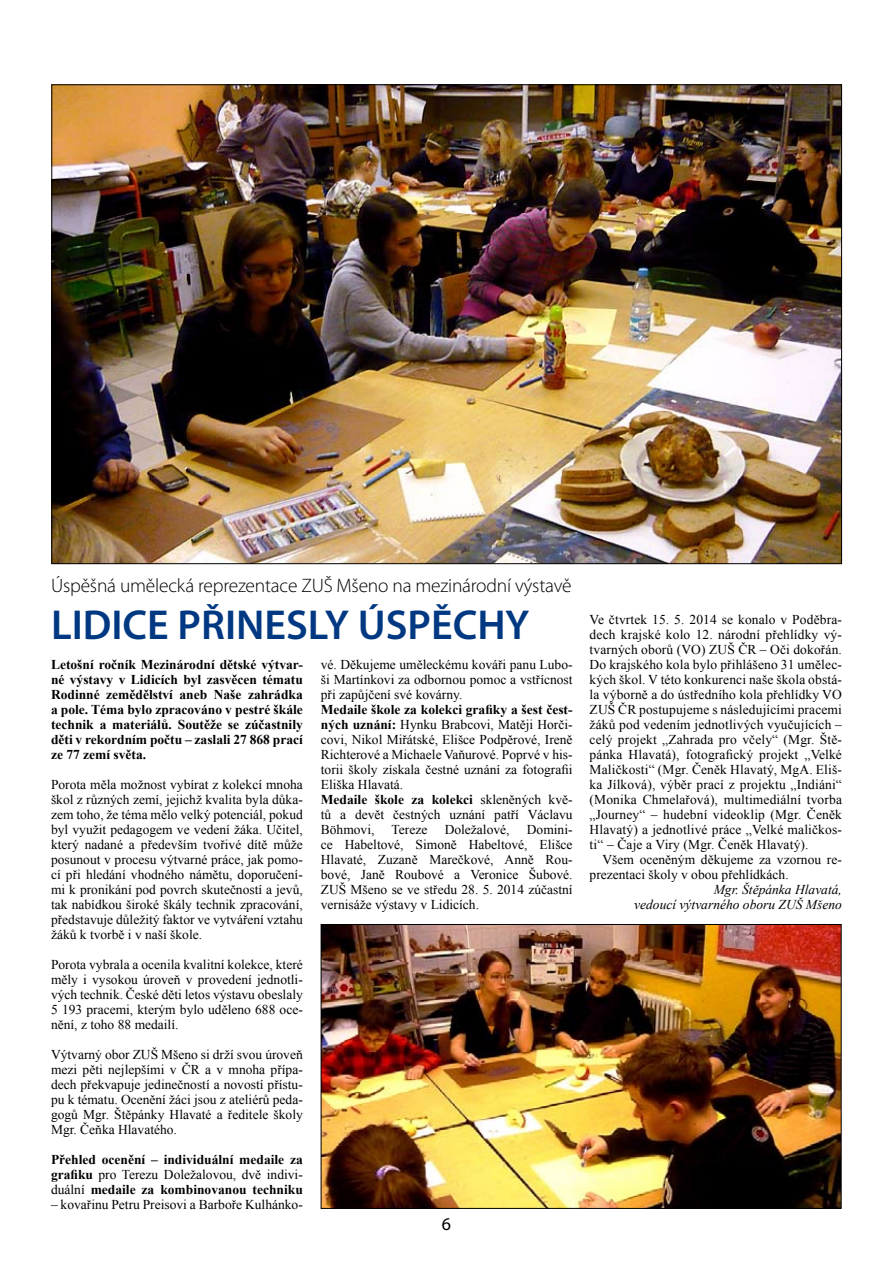
<style>
.page{position:relative;width:893px;height:1263px;background:#fff}
.page>*{position:absolute;margin:0;border:0;box-sizing:border-box;transform-origin:0 0}
.t1{font:600 42px "Myriad Pro";color:#003882}
.t2{font:300 19.5px "Myriad Pro";letter-spacing:-.01em;color:#000}
.t3{font:18px "Myriad Pro";color:#000}
.t4{font:13.5px/15px "Times New Roman";color:#000;text-align:justify}
.t5{font:700 13.5px/15px "Times New Roman";color:#000;text-align:justify}
.t6{font:italic 13.5px/15px "Times New Roman";color:#000;text-align:right}
.s1{font-weight:700}
.s2{font-weight:400}
</style>
<div class="page">
<img style="left:54px;top:87px;width:786px;height:475px">
<img style="left:323px;top:926px;width:516px;height:280px">
<div style="left:321px;top:924px;width:520px;height:284px;border:1px solid #000"></div>
<h2 class="t2" style="left:51px;top:574px;width:522px">Úspěšná umělecká reprezentace ZUŠ Mšeno na mezinárodní výstavě</h2>
<h1 class="t1" style="left:51px;top:598px;width:480px">LIDICE PŘINESLY ÚSPĚCHY</h1>
<p class="t4" style="left:590px;top:612px;width:254px">Ve čtvrtek 15. 5. 2014 se konalo v Poděbra&shy;dech krajské kolo 12. národní přehlídky vý&shy;tvarných oborů (VO) ZUŠ ČR – Oči dokořán.<br>Do krajského kola bylo přihlášeno 31 umělec&shy;kých škol. V této konkurenci naše škola obstá&shy;la výborně a do ústředního kola přehlídky VO ZUŠ ČR postupujeme s následujícími pracemi žáků pod vedením jednotlivých vyučujících – celý projekt „Zahrada pro včely“ (Mgr. Ště&shy;pánka Hlavatá), fotografický projekt „Velké Maličkosti“ (Mgr. Čeněk Hlavatý, MgA. Eliš&shy;ka Jílková), výběr prací z projektu „Indiáni“ (Monika Chmelařová), multimediální tvorba „Journey“ – hudební videoklip (Mgr. Čeněk Hlavatý) a jednotlivé práce „Velké maličkos&shy;ti“ – Čaje a Viry (Mgr. Čeněk Hlavatý).</p>
<p class="t4" style="left:590px;top:852px;width:254px;text-indent:13px">Všem oceněným děkujeme za vzornou re&shy;prezentaci školy v obou přehlídkách.</p>
<p class="t6" style="left:634px;top:882px;width:209px">Mgr. Štěpánka Hlavatá,<br>vedoucí výtvarného oboru ZUŠ Mšeno</p>
<p class="t4" style="left:321px;top:657px;width:253px">vé. Děkujeme uměleckému kováři panu Lubo&shy;ši Martínkovi za odbornou pomoc a vstřícnost při zapůjčení své kovárny.</p>
<p class="t4" style="left:321px;top:702px;width:253px;text-align:left"><span class="s1">Medaile škole za kolekci grafiky a šest čest&shy;ných uznání:</span> Hynku Brabcovi, Matěji Horči&shy;covi, Nikol Miřátské, Elišce Podpěrové, Ireně Richterové a Michaele Vaňurové. Poprvé v his&shy;torii školy získala čestné uznání za fotografii Eliška Hlavatá.<br><span class="s1">Medaile škole za kolekci</span> skleněných kvě&shy;tů a devět čestných uznání patří Václavu Böhmovi,</p>
<p class="t5" style="left:51px;top:657px;width:253px">Letošní ročník Mezinárodní dětské výtvar&shy;né výstavy v Lidicích byl zasvěcen tématu Rodinné zemědělství aneb Naše zahrádka a pole. Téma bylo zpracováno v pestré škále technik a materiálů. Soutěže se zúčastnily děti v rekordním počtu – zaslali 27 868 prací ze 77 zemí světa.</p>
<p class="t4" style="left:51px;top:777px;width:253px">Porota měla možnost vybírat z kolekcí mnoha škol z různých zemí, jejichž kvalita byla důka&shy;zem toho, že téma mělo velký potenciál, pokud byl využit pedagogem ve vedení žáka. Učitel, který nadané a především tvořivé dítě může posunout v procesu výtvarné práce, jak pomo&shy;cí při hledání vhodného námětu, doporučení&shy;mi k pronikání pod povrch skutečností a jevů, tak nabídkou široké škály technik zpracování, představuje důležitý faktor ve vytváření vztahu žáků k tvorbě i v naší škole.</p>
<p class="t4" style="left:51px;top:957px;width:253px">Porota vybrala a ocenila kvalitní kolekce, které měly i vysokou úroveň v provedení jednotli&shy;vých technik. České děti letos výstavu obeslaly 5 193 pracemi, kterým bylo uděleno 688 oce&shy;nění, z toho 88 medailí.</p>
<p class="t4" style="left:51px;top:1047px;width:253px">Výtvarný obor ZUŠ Mšeno si drží svou úroveň mezi pěti nejlepšími v ČR a v mnoha přípa&shy;dech překvapuje jedinečností a novostí přístu&shy;pu k tématu. Ocenění žáci jsou z ateliérů peda&shy;gogů Mgr. Štěpánky Hlavaté a ředitele školy Mgr. Čeňka Hlavatého.</p>
<p class="t5" style="left:51px;top:1152px;width:253px">Přehled ocenění – individuální medaile za grafiku <span class="s2">pro Terezu Doležalovou, dvě indivi&shy;duální</span> medaile za kombinovanou techniku</p>
<p class="t4" style="left:51px;top:1197px;width:253px">– kovařinu Petru Preisovi a Barboře Kulhánko-</p>
<p class="t4" style="left:321px;top:822px;width:253px;text-indent:206px">Domini&shy;ce Habeltové, Simoně Habeltové, Elišce Hlavaté, Zuzaně Marečkové, Anně Rou&shy;bové, Janě Roubové a Veronice Šubové.<br>ZUŠ Mšeno se ve středu 28. 5. 2014 zúčastní vernisáže výstavy v Lidicích.</p>
<p class="t4" style="left:392px;top:822px;width:37px">Tereze</p>
<p class="t4" style="left:445px;top:822px;width:66px">Doležalové,</p>
<h3 class="t3" style="left:442px;top:1213px;width:11px">6</h3>
</div>
